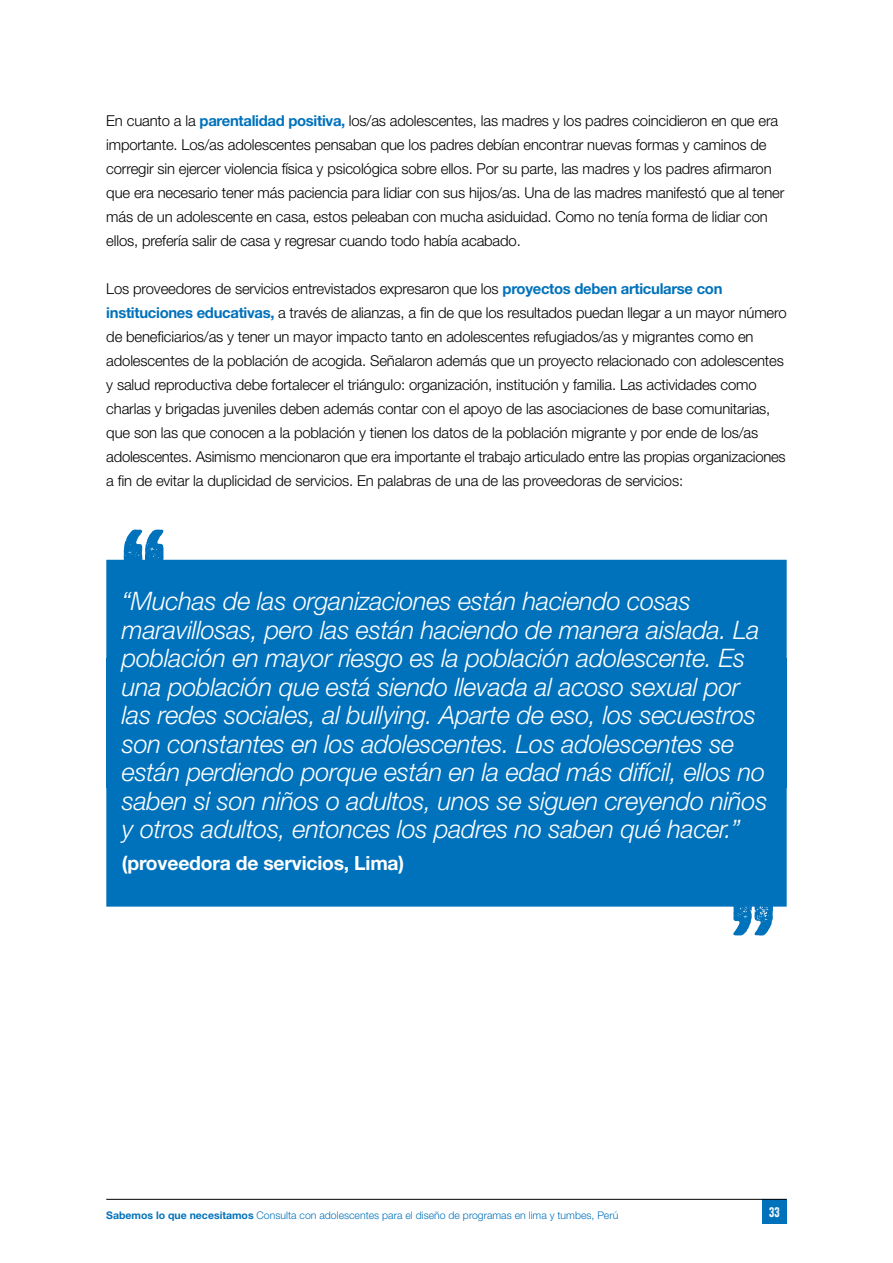
<style>
.page{position:relative;width:893px;height:1263px;background:#fff}
.page>*{position:absolute;margin:0;border:0;box-sizing:border-box;transform-origin:0 0}
.t1{font:italic 300 25.5px/28.5px "Helvetica Neue LT Std";letter-spacing:-.01em;color:#fff}
.t2{font:700 19.5px "Helvetica Neue LT Std";letter-spacing:-.01em;color:#fff}
.t3{font:300 15px/24px "Helvetica Neue LT Std";letter-spacing:-.01em;color:#000}
.t4{font:13.5px "Veneer";color:#fff}
.t5{font:300 10.5px "Helvetica Neue LT Std";color:#0072bb}
.s1{font-weight:700;color:#0072bb}
.s2{font-weight:700}
</style>
<div class="page">
<div style="left:762px;top:1199px;width:25px;height:25px;background:#0072bb"></div>
<hr style="left:106px;top:1199px;width:681px;height:1px;background:#000">
<svg style="left:106px;top:529px;width:681px;height:203px;fill:#0072bb"></svg>
<svg style="left:106px;top:732px;width:681px;height:203px;fill:#0072bb"></svg>
<p class="t3" style="left:106px;top:108px;width:680px">En cuanto a la <span class="s1">parentalidad positiva,</span> los/as adolescentes, las madres y los padres coincidieron en que era importante. Los/as adolescentes pensaban que los padres debían encontrar nuevas formas y caminos de corregir sin ejercer violencia física y psicológica sobre ellos. Por su parte, las madres y los padres afirmaron que era necesario tener más paciencia para lidiar con sus hijos/as. Una de las madres manifestó que al tener más de un adolescente en casa, estos peleaban con mucha asiduidad. Como no tenía forma de lidiar con ellos, prefería salir de casa y regresar cuando todo había acabado.</p>
<p class="t3" style="left:106px;top:276px;width:682px">Los proveedores de servicios entrevistados expresaron que los <span class="s1">proyectos deben articularse con instituciones educativas,</span> a través de alianzas, a fin de que los resultados puedan llegar a un mayor número de beneficiarios/as y tener un mayor impacto tanto en adolescentes refugiados/as y migrantes como en adolescentes de la población de acogida. Señalaron además que un proyecto relacionado con adolescentes y salud reproductiva debe fortalecer el triángulo: organización, institución y familia. Las actividades como charlas y brigadas juveniles deben además contar con el apoyo de las asociaciones de base comunitarias, que son las que conocen a la población y tienen los datos de la población migrante y por ende de los/as adolescentes. Asimismo mencionaron que era importante el trabajo articulado entre las propias organizaciones a fin de evitar la duplicidad de servicios. En palabras de una de las proveedoras de servicios:</p>
<p class="t1" style="left:122px;top:587px;width:647px">“Muchas de las organizaciones están haciendo cosas maravillosas, pero las están haciendo de manera aislada. La población en mayor riesgo es la población adolescente. Es una población que está siendo llevada al acoso sexual por las redes sociales, al bullying. Aparte de eso, los secuestros son constantes en los adolescentes. Los adolescentes se están perdiendo porque están en la edad más difícil, ellos no saben si son niños o adultos, unos se siguen creyendo niños y otros adultos, entonces los padres no saben qué hacer.”</p>
<h2 class="t2" style="left:122px;top:851px;width:284px">(proveedora de servicios, Lima)</h2>
<p class="t5" style="left:106px;top:1209px;width:514px"><span class="s2">Sabemos lo que necesitamos</span> Consulta con adolescentes para el diseño de programas en lima y tumbes, Perú</p>
<p class="t4" style="left:769px;top:1204px;width:12px">33</p>
</div>
